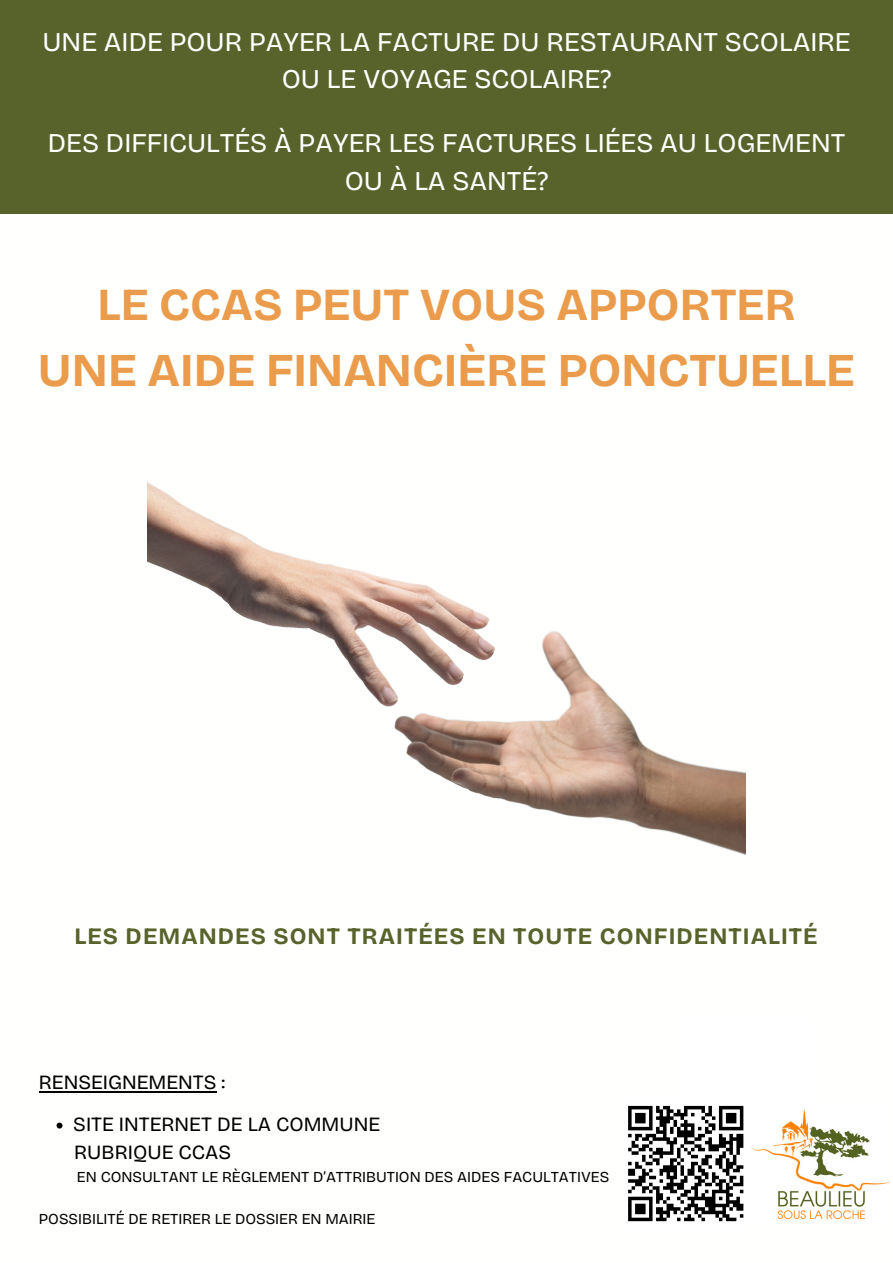
<style>
.page{position:relative;width:893px;height:1263px;background:#fff}
.page>*{position:absolute;margin:0;border:0;box-sizing:border-box;transform-origin:0 0}
.t1{font:700 47.03px "Bricolage Grotesque";color:#ea9c4c}
.t2{font:700 45.83px "Bricolage Grotesque";color:#ea9c4c}
.t3{font:27.15px/37.7px "Bricolage Grotesque";color:#fffffe;text-align:center}
.t4{font:700 23.48px "Bricolage Grotesque";letter-spacing:.045em;color:#58632c}
.t5{font:20.17px "Bricolage Grotesque";color:#000}
.t6{font:15.23px "Bricolage Grotesque";color:#000}
</style>
<div class="page">
<div style="left:0;top:0;width:893px;height:213px;background:#58632c"></div>
<img style="left:148px;top:482px;width:597px;height:373px">
<hr style="left:39px;top:1090px;width:178px;height:2px;background:#000">
<svg style="left:57px;top:1122px;width:5px;height:6px"></svg>
<img style="left:751px;top:1109px;width:138px;height:111px">
<svg style="left:628px;top:1105px;width:116px;height:117px"></svg>
<h3 class="t3" style="left:42px;top:23px;width:809px">UNE AIDE POUR PAYER LA FACTURE DU RESTAURANT SCOLAIRE<br>OU LE VOYAGE SCOLAIRE?</h3>
<h3 class="t3" style="left:48px;top:124px;width:799px">DES DIFFICULTÉS À PAYER LES FACTURES LIÉES AU LOGEMENT<br>OU À LA SANTÉ?</h3>
<h2 class="t2" style="left:98px;top:278px;width:699px">LE CCAS PEUT VOUS APPORTER</h2>
<h2 class="t1" style="left:38px;top:342px;width:818px">UNE AIDE FINANCIÈRE PONCTUELLE</h2>
<p class="t4" style="left:75px;top:922px;width:744px">LES DEMANDES SONT TRAITÉES EN TOUTE CONFIDENTIALITÉ</p>
<h4 class="t5" style="left:39px;top:1070px;width:188px">RENSEIGNEMENTS :</h4>
<h5 class="t5" style="left:73px;top:1112px;width:308px">SITE INTERNET DE LA COMMUNE</h5>
<p class="t5" style="left:74px;top:1140px;width:158px">RUBRIQUE CCAS</p>
<p class="t6" style="left:77px;top:1168px;width:534px">EN CONSULTANT LE RÈGLEMENT D’ATTRIBUTION DES AIDES FACULTATIVES</p>
<p class="t6" style="left:39px;top:1210px;width:338px">POSSIBILITÉ DE RETIRER LE DOSSIER EN MAIRIE</p>
</div>
